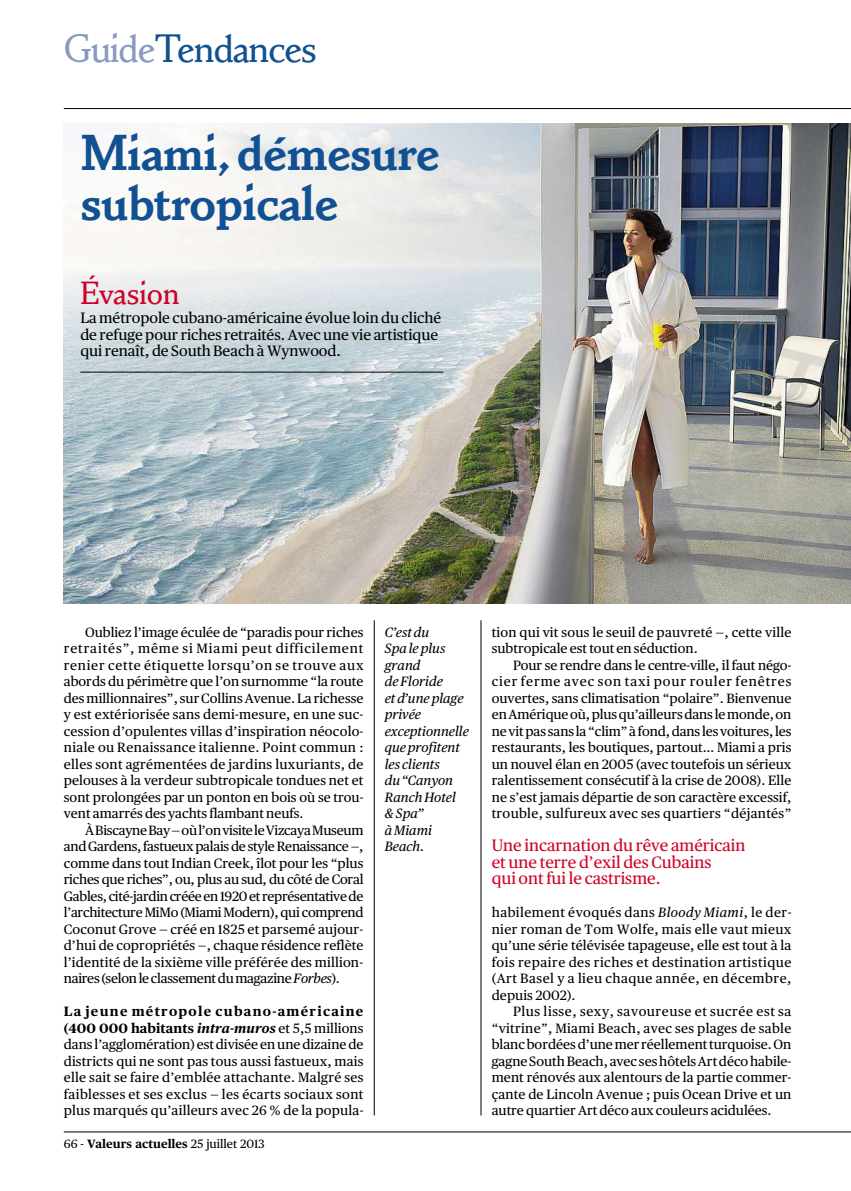
<style>
.page{position:relative;width:851px;height:1191px;background:#fff}
.page>*{position:absolute;margin:0;border:0;box-sizing:border-box;transform-origin:0 0}
.t1{font:800 49.5px/49.5px "Benicia";letter-spacing:-.02em;color:#115191}
.t2{font:500 39px "Benicia";letter-spacing:-.02em;color:#115191}
.t3{font:500 31.5px "Benicia";color:#cf0226}
.t4{font:16.5px/16.5px "Publico Text";color:#cf0226}
.t5{font:15px/16.5px "Publico Text";color:#000}
.t6{font:13.5px/16.5px "Publico Text";letter-spacing:.015em;color:#000;text-align:justify}
.t7{font:italic 13.5px/16.5px "Publico Text";color:#000}
.t8{font:12px "Publico Text";color:#000}
.s1{color:#8899c2}
.s2{font-style:italic}
.s3{font-weight:700}
.s4{font-weight:700;font-style:italic}
</style>
<div class="page">
<img style="left:64px;top:124px;width:786px;height:480px">
<hr style="left:64px;top:108px;width:786px;height:1px;background:#000">
<hr style="left:374px;top:620px;width:1px;height:495px;background:#000">
<hr style="left:480px;top:620px;width:1px;height:495px;background:#000">
<hr style="left:80px;top:372px;width:363px;height:1px;background:#000">
<hr style="left:64px;top:1131px;width:786px;height:1px;background:#000">
<h2 class="t2" style="left:64px;top:35px;width:254px"><span class="s1">Guide</span>Tendances</h2>
<h1 class="t1" style="left:80px;top:133px;width:361px">Miami,démesure subtropicale</h1>
<h3 class="t3" style="left:80px;top:281px;width:101px">Évasion</h3>
<p class="t5" style="left:80px;top:310px;width:362px">La métropole cubano-américaine évolue loin du cliché de refuge pour riches retraités. Avec une vie artistique qui renaît, de South Beach à Wynwood.</p>
<p class="t6" style="left:64px;top:624px;width:301px;text-indent:21px">Oubliez l’image éculée de “paradis pour riches retraités”, même si Miami peut difficilement renier cette étiquette lorsqu’on se trouve aux abords du périmètre que l’on surnomme “la route desmillionnaires”, surCollinsAvenue.La richesse y est extériorisée sans demi-mesure, en une suc&shy;cession d’opulentes villas d’inspiration néocolo&shy;niale ou Renaissance italienne. Point commun : elles sont agrémentées de jardins luxuriants, de pelouses à la verdeur subtropicale tondues net et sont prolongées par un ponton en bois où se trou&shy;vent amarrés des yachts flambant neufs.</p>
<p class="t6" style="left:64px;top:822px;width:301px;text-indent:21px">ÀBiscayneBay—oùl’onvisiteleVizcayaMuseum andGardens,fastueuxpalaisde styleRenaissance—, comme dans tout Indian Creek, îlot pour les “plus riches que riches”, ou, plus au sud, du côté de Coral Gables,cité-jardincrééeen1920et représentativede l’architecture MiMo (Miami Modern), qui comprend Coconut Grove — créé en 1825 et parsemé aujour&shy;d’hui de copropriétés —, chaque résidence reflète l’identité de la sixième ville préférée des million&shy;naires (selonleclassementdumagazine<span class="s2">Forbes</span>).</p>
<p class="t6" style="left:64px;top:1003px;width:301px"><span class="s3">La jeune métropole cubano-américaine (400 000 habitants</span> <span class="s4">intra-muros</span> et 5,5 millions dans l’agglomération) estdivisée enunedizainede districts qui ne sont pas tous aussi fastueux, mais elle sait se faire d’emblée attachante. Malgré ses faiblesses et ses exclus — les écarts sociaux sont plus marqués qu’ailleurs avec 26 % de la popula-</p>
<p class="t8" style="left:64px;top:1137px;width:202px">66 - <span class="s3">Valeurs actuelles</span> 25 juillet 2013</p>
<p class="t7" style="left:384px;top:625px;width:86px">C’estdu<br>Spa leplus grand deFloride etd’uneplage privée exceptionnelle queprofitent les clients du“Canyon<br>RanchHotel &amp;Spa” àMiami<br>Beach.</p>
<p class="t6" style="left:491px;top:624px;width:301px">tion qui vit sous le seuil de pauvreté —, cette ville subtropicale est tout en séduction.</p>
<p class="t6" style="left:491px;top:657px;width:301px;text-indent:21px">Pour se rendre dans le centre-ville, il faut négo&shy;cier ferme avec son taxi pour rouler fenêtres ouvertes, sans climatisation “polaire”. Bienvenue enAmériqueoù,plusqu’ailleursdans lemonde,on nevitpas sans la “clim” àfond,dans lesvoitures,les restaurants, les boutiques, partout… Miami a pris un nouvel élan en 2005 (avec toutefois un sérieux ralentissement consécutif à la crise de 2008). Elle ne s’est jamais départie de son caractère excessif, trouble, sulfureux avec ses quartiers “déjantés”</p>
<p class="t4" style="left:491px;top:837px;width:255px">Une incarnation du rêve américain et une terre d’exil des Cubains<br>qui ont fui le castrisme.</p>
<p class="t6" style="left:491px;top:904px;width:301px">habilement évoqués dans <span class="s2">Bloody Miami</span>, le der&shy;nier roman de Tom Wolfe, mais elle vaut mieux qu’une série télévisée tapageuse, elle est tout à la fois repaire des riches et destination artistique (Art Basel y a lieu chaque année, en décembre, depuis 2002).</p>
<p class="t6" style="left:491px;top:1003px;width:301px;text-indent:21px">Plus lisse, sexy, savoureuse et sucrée est sa “vitrine”, Miami Beach, avec ses plages de sable blancbordéesd’unemer réellementturquoise.On gagneSouthBeach, avec seshôtelsArtdécohabile&shy;ment rénovés aux alentours de la partie commer&shy;çante de Lincoln Avenue ; puis Ocean Drive et un autre quartier Art déco aux couleurs acidulées.</p>
</div>
